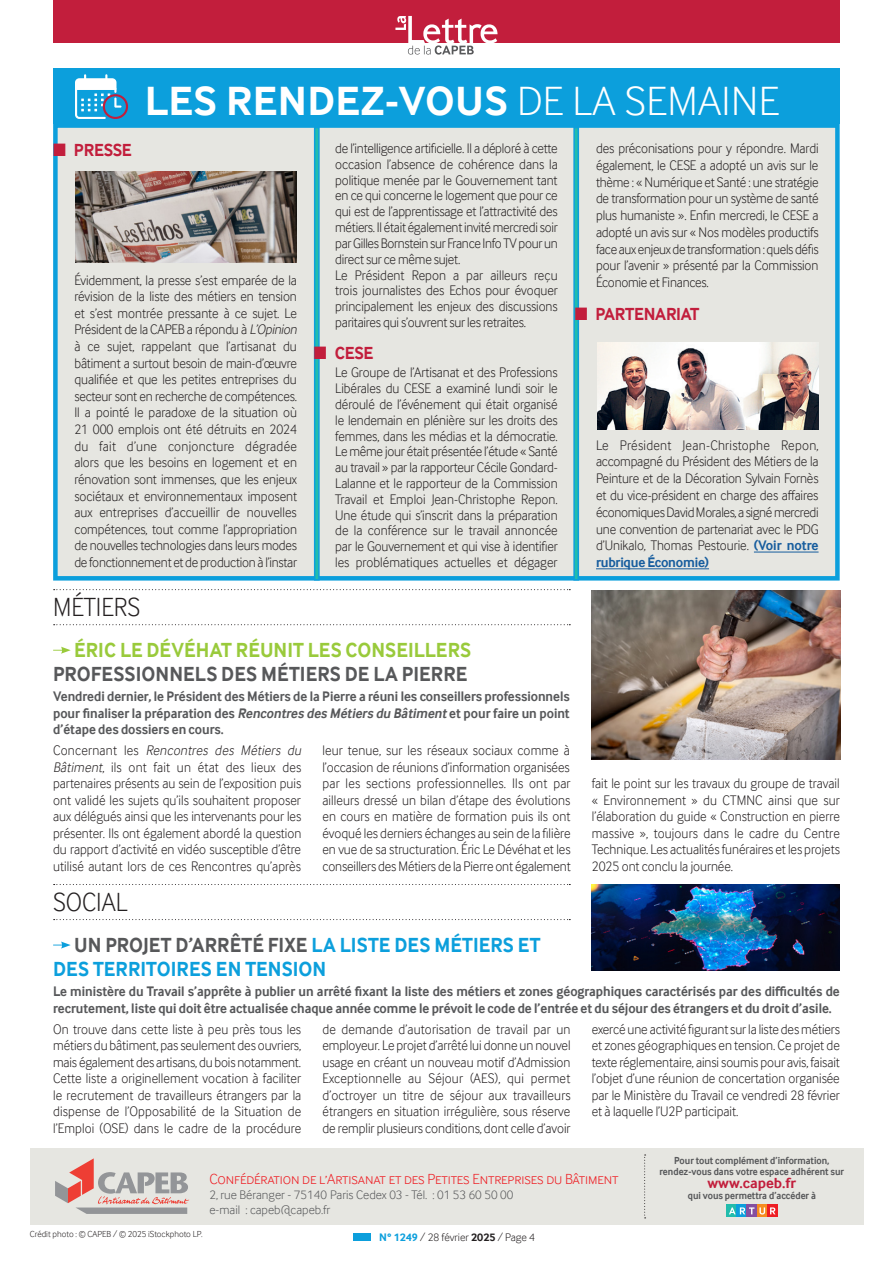
<style>
.page{position:relative;width:893px;height:1263px;background:#fff}
.page>*{position:absolute;margin:0;border:0;box-sizing:border-box;transform-origin:0 0}
.t1{font:700 42px "Inter Face";letter-spacing:.01em;color:#fff}
.Chap_Paraph{font:300 27px "Inter Face";color:#231f20;scale:.94 1}
.Titre_article{font:700 21px/24px "Inter Face";letter-spacing:.005em;color:#57585a;text-align:right;scale:.94 1}
.Titre_article-2{font:700 21px/24px "Inter Face";letter-spacing:.005em;color:#0c9fdc;scale:.94 1}
.t2{font:700 18px "Inter Face";letter-spacing:-.015em;color:#c21e3c;scale:.94 1}
.t3{font:300 15px "Inter Face";letter-spacing:-.01em;color:#ee1d23}
.t4{font:700 15px "Inter Face";color:#c21e3c}
.Texte_rdv{font:300 14.25px/16.5px "Inter Face";letter-spacing:-.005em;color:#231f20;text-align:justify;scale:.94 1}
.Textes_ok{font:700 14.25px/16.5px "Inter Face";color:#57585a;text-align:justify;scale:.92 1}
.t5{font:300 12.75px/15px "Inter Face";color:#57585a}
.t6{font:300 11.25px "Inter Face";color:#231f20}
.t7{font:700 10.5px/10.5px "Inter Face";color:#57585a;text-align:center;scale:.9 1}
.t8{font:300 9px "Inter Face";color:#231f20}
.s1{font-weight:300}
.s2{font-style:italic}
.s3{font-weight:700;color:#175d9e}
.s4{color:#99ca3b}
.s5{color:#57585a}
.s6{font-weight:700;color:#0c9fdc}
.s7{font-weight:700}
</style>
<div class="page">
<div style="left:53px;top:0;width:787px;height:43px;background:#c21e3c"></div>
<svg style="left:395px;top:16px;width:102px;height:39px"></svg>
<svg style="left:54px;top:589px;width:516px;height:1px"></svg>
<svg style="left:54px;top:624px;width:516px;height:1px"></svg>
<svg style="left:53px;top:647px;width:18px;height:7px"></svg>
<svg style="left:54px;top:884px;width:516px;height:1px"></svg>
<svg style="left:54px;top:919px;width:516px;height:1px"></svg>
<svg style="left:53px;top:941px;width:18px;height:7px"></svg>
<img style="left:591px;top:590px;width:249px;height:170px">
<img style="left:591px;top:884px;width:248px;height:87px">
<div style="left:30px;top:1148px;width:833px;height:77px;background:#e6e6e1"></div>
<svg style="left:644px;top:1154px;width:2px;height:64px"></svg>
<div style="left:726px;top:1204px;width:11px;height:13px;background:#22bcac"></div>
<svg style="left:737px;top:1204px;width:10px;height:13px"></svg>
<div style="left:747px;top:1204px;width:10px;height:13px;background:#854f9f"></div>
<div style="left:757px;top:1204px;width:10px;height:13px;background:#f68b1f"></div>
<svg style="left:767px;top:1204px;width:10px;height:13px"></svg>
<svg style="left:729px;top:1207px;width:46px;height:7px"></svg>
<svg style="left:55px;top:1158px;width:134px;height:56px"></svg>
<div style="left:354px;top:1233px;width:17px;height:8px;background:#0c9fdc"></div>
<div style="left:53px;top:68px;width:787px;height:55px;background:#0c9fdc"></div>
<svg style="left:75px;top:74px;width:53px;height:45px"></svg>
<div style="left:53px;top:123px;width:787px;height:457px;background:#e6e6e1;border:4px solid #0c9fdc"></div>
<svg style="left:314px;top:127px;width:6px;height:453px;background:#21afc6"></svg>
<svg style="left:573px;top:127px;width:6px;height:453px;background:#23b0c6"></svg>
<hr style="left:754px;top:552px;width:65px;height:1px;background:#175d9e">
<hr style="left:596px;top:568px;width:113px;height:1px;background:#175d9e">
<img style="left:75px;top:171px;width:222px;height:92px">
<img style="left:597px;top:342px;width:222px;height:87px">
<p class="t1" style="left:145px;top:77px;width:636px">LES RENDEZ-VOUS <span class="s1">DE LA SEMAINE</span></p>
<p class="t2" style="left:53px;top:139px;width:85px">■ PRESSE</p>
<p class="Texte_rdv" style="left:74px;top:271px;width:241px;text-align:left">Évidemment, la presse s’est emparée de la révision de la liste des métiers en tension et s’est montrée pressante à ce sujet. Le Président de la CAPEB a répondu à <span class="s2">L’Opinion </span>à ce sujet, rappelant que l’artisanat du bâtiment a surtout besoin de main-d’œuvre qualifiée et que les petites entreprises du secteur sont en recherche de compétences.<br>Il a pointé le paradoxe de la situation où 21 000 emplois ont été détruits en 2024 du fait d’une conjoncture dégradée alors que les besoins en logement et en rénovation sont immenses, que les enjeux sociétaux et environnementaux imposent aux entreprises d’accueillir de nouvelles compétences, tout comme l’appropriation de nouvelles technologies dans leurs modes de fonctionnement et de production à l’instar</p>
<p class="Texte_rdv" style="left:335px;top:140px;width:238px;line-height:15.8px">de l’intelligence artificielle. Il a déploré à cette occasion l’absence de cohérence dans la politique menée par le Gouvernement tant en ce qui concerne le logement que pour ce qui est de l’apprentissage et l’attractivité des métiers. Il était également invité mercredi soir par Gilles Bornstein sur France Info TV pour un direct sur ce même sujet.</p>
<p class="Texte_rdv" style="left:335px;top:267px;width:238px;line-height:15.8px">Le Président Repon a par ailleurs reçu trois journalistes des Echos pour évoquer principalement les enjeux des discussions paritaires qui s’ouvrent sur les retraites.</p>
<p class="t2" style="left:314px;top:343px;width:65px">■ CESE</p>
<p class="Texte_rdv" style="left:335px;top:365px;width:238px;line-height:15.8px">Le Groupe de l’Artisanat et des Professions Libérales du CESE a examiné lundi soir le déroulé de l’événement qui était organisé le lendemain en plénière sur les droits des femmes, dans les médias et la démocratie.<br>Le même jour était présentée l’étude « Santé au travail » par la rapporteur Cécile Gondard-Lalanne et le rapporteur de la Commission Travail et Emploi Jean-Christophe Repon.<br>Une étude qui s’inscrit dans la préparation de la conférence sur le travail annoncée par le Gouvernement et qui vise à identifier les problématiques actuelles et dégager</p>
<p class="Texte_rdv" style="left:596px;top:140px;width:238px">des préconisations pour y répondre. Mardi également, le CESE a adopté un avis sur le thème : « Numérique et Santé : une stratégie de transformation pour un système de santé plus humaniste ». Enfin mercredi, le CESE a adopté un avis sur « Nos modèles productifs face aux enjeux de transformation : quels défis pour l’avenir » présenté par la Commission Économie et Finances.</p>
<p class="t2" style="left:575px;top:304px;width:134px">■ PARTENARIAT</p>
<p class="Texte_rdv" style="left:596px;top:436px;width:238px">Le Président Jean-Christophe Repon, accompagné du Président des Métiers de la Peinture et de la Décoration Sylvain Fornès et du vice-président en charge des affaires économiques David Morales, a signé mercredi une convention de partenariat avec le PDG d’Unikalo, Thomas Pestourie. <span class="s3">(Voir notre rubrique Économie)</span></p>
<p class="Chap_Paraph" style="left:53px;top:591px;width:94px">MÉTIERS</p>
<p class="Titre_article" style="left:53px;top:638px;width:446px"><span class="s4">ÉRIC LE DÉVÉHAT RÉUNIT LES CONSEILLERS<br></span>PROFESSIONNELS DES MÉTIERS DE LA PIERRE</p>
<p class="Textes_ok" style="left:53px;top:688px;width:563px">Vendredi dernier, le Président des Métiers de la Pierre a réuni les conseillers professionnels pour finaliser la préparation des <span class="s2">Rencontres des Métiers du Bâtiment</span>et pour faire un point d’étape des dossiers en cours.</p>
<p class="Texte_rdv" style="left:53px;top:742px;width:268px;text-align:left">C o n c e r n a n t l e s <span class="s2">Rencontres des Métiers du Bâtiment</span>, ils ont fait un état des lieux des partenaires présents au sein de l’exposition puis ont validé les sujets qu’ils souhaitent proposer aux délégués ainsi que les intervenants pour les présenter. Ils ont également abordé la question du rapport d’activité en vidéo susceptible d’être utilisé autant lors de ces Rencontres qu’après</p>
<p class="Texte_rdv" style="left:322px;top:742px;width:266px">leur tenue, sur les réseaux sociaux comme à l’occasion de réunions d’information organisées par les sections professionnelles. Ils ont par ailleurs dressé un bilan d’étape des évolutions en cours en matière de formation puis ils ont évoqué les derniers échanges au sein de la filière en vue de sa structuration. Éric Le Dévéhat et les conseillers des Métiers de la Pierre ont également</p>
<p class="Texte_rdv" style="left:592px;top:775px;width:265px">fait le point sur les travaux du groupe de travail « Environnement » du CTMNC ainsi que sur l’élaboration du guide « Construction en pierre massive », toujours dans le cadre du Centre Technique. Les actualités funéraires et les projets 2025 ont conclu la journée.</p>
<p class="Chap_Paraph" style="left:53px;top:886px;width:81px">SOCIAL</p>
<p class="Titre_article-2" style="left:53px;top:932px;width:520px;text-indent:21px"><span class="s5">UN PROJET D’ARRÊTÉ FIXE</span> LA LISTE DES MÉTIERS ET<br>DES TERRITOIRES EN TENSION</p>
<p class="Textes_ok" style="left:53px;top:983px;width:857px">Le ministère du Travail s’apprête à publier un arrêté fixant la liste des métiers et zones géographiques caractérisés par des difficultés de recrutement, liste qui doit être actualisée chaque année comme le prévoit le code de l’entrée et du séjour des étrangers et du droit d’asile.</p>
<p class="Texte_rdv" style="left:53px;top:1020px;width:265px">On trouve dans cette liste à peu près tous les métiers du bâtiment, pas seulement des ouvriers, mais également des artisans, du bois notamment.</p>
<p class="Texte_rdv" style="left:53px;top:1070px;width:266px">Cette liste a originellement vocation à faciliter le recrutement de travailleurs étrangers par la dispense de l’Opposabilité de la Situation de l’Emploi (OSE) dans le cadre de la procédure</p>
<p class="Texte_rdv" style="left:322px;top:1020px;width:266px">de demande d’autorisation de travail par un employeur. Le projet d’arrêté lui donne un nouvel usage en créant un nouveau motif d’Admission Exceptionnelle au Séjour (AES), qui permet d’octroyer un titre de séjour aux travailleurs étrangers en situation irrégulière, sous réserve de remplir plusieurs conditions, dont celle d’avoir</p>
<p class="Texte_rdv" style="left:592px;top:1020px;width:265px">exercé une activité figurant sur la liste des métiers et zones géographiques en tension. Ce projet de texte réglementaire, ainsi soumis pour avis, faisait l’objet d’une réunion de concertation organisée par le Ministère du Travail ce vendredi 28 février et à laquelle l’U2P participait.</p>
<p class="t3" style="left:209px;top:1170px;width:411px">Confédération de l’Artisanat et des Petites Entreprises du Bâtiment</p>
<p class="t5" style="left:209px;top:1187px;width:305px">2, rue Béranger - 75140 Paris Cedex 03 - Tél. : 01 53 60 50 00 e-mail : capeb@capeb.fr</p>
<p class="t7" style="left:660px;top:1155px;width:207px">Pour tout complément d’information, rendez-vous dans votre espace adhérent sur</p>
<p class="t4" style="left:707px;top:1174px;width:90px">www.capeb.fr</p>
<p class="t7" style="left:688px;top:1190px;width:144px">qui vous permettra d’accéder à</p>
<p class="t8" style="left:30px;top:1229px;width:174px">Crédit photo : © CAPEB / © 2025 iStockphoto LP.</p>
<p class="t6" style="left:379px;top:1231px;width:157px"><span class="s6">N° 1249</span> / 28 février <span class="s7">2025</span> / Page 4</p>
</div>
